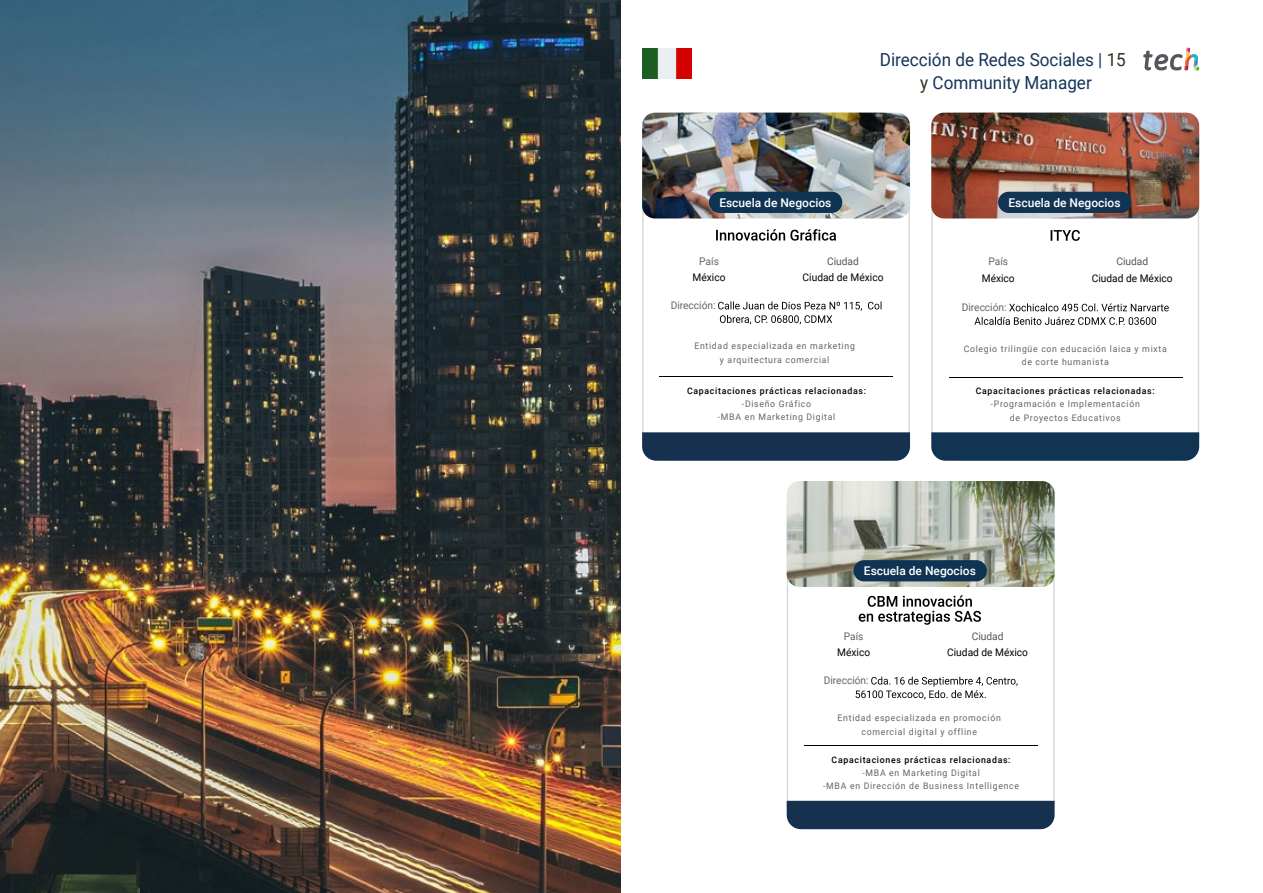
<style>
.page{position:relative;width:1263px;height:893px;background:#fff}
.page>*{position:absolute;margin:0;border:0;box-sizing:border-box;transform-origin:0 0}
.t1{font:18px/22.5px "Roboto";color:#153559;text-align:center;scale:.95 1}
.t2{font:500 12px "Roboto";color:#fff}
.t3{font:10.5px "Roboto";color:#000}
.t4{font:10.5px "Roboto";color:#61646a}
.t5{font:10.5px "Roboto";color:#52555b}
.t6{font:9px/13.5px "Roboto";letter-spacing:.08em;color:#61646a;text-align:center}
.t7{font:500 9px "Roboto";letter-spacing:.08em;color:#000}
.s1{color:#312e20}
</style>
<div class="page">
<img style="left:642px;top:49px;width:49px;height:30px">
<svg style="left:1143px;top:48px;width:56px;height:23px"></svg>
<img style="left:0;top:0;width:621px;height:893px">
<svg style="left:642px;top:112px;width:269px;height:325px"></svg>
<img style="left:642px;top:113px;width:268px;height:105px">
<div style="left:709px;top:192px;width:133px;height:21px;background:#0f3352;border-radius:11px"></div>
<hr style="left:659px;top:376px;width:234px;height:1px;background:#000">
<svg style="left:716px;top:229px;width:120px;height:12px"></svg>
<svg style="left:718px;top:301px;width:163px;height:23px"></svg>
<svg style="left:642px;top:432px;width:268px;height:29px;background:#1d3754"></svg>
<svg style="left:931px;top:112px;width:269px;height:337px"></svg>
<img style="left:931px;top:113px;width:268px;height:105px">
<div style="left:998px;top:192px;width:133px;height:21px;background:#113452;border-radius:11px"></div>
<svg style="left:931px;top:432px;width:268px;height:29px;background:#183a57"></svg>
<hr style="left:949px;top:377px;width:233px;height:1px;background:#000">
<svg style="left:1050px;top:230px;width:30px;height:11px"></svg>
<svg style="left:1009px;top:303px;width:160px;height:8px"></svg>
<svg style="left:974px;top:317px;width:182px;height:8px"></svg>
<svg style="left:786px;top:490px;width:269px;height:340px"></svg>
<img style="left:787px;top:481px;width:267px;height:106px">
<div style="left:853px;top:560px;width:134px;height:21px;background:#0f3352;border-radius:11px"></div>
<hr style="left:804px;top:745px;width:233px;height:1px;background:#000">
<svg style="left:859px;top:595px;width:122px;height:30px"></svg>
<svg style="left:855px;top:677px;width:162px;height:22px"></svg>
<div style="left:787px;top:801px;width:267px;height:28px;background:#16314f"></div>
<h2 class="t2" style="left:719px;top:194px;width:114px">Escuela de Negocios</h2>
<h1 class="t1" style="left:880px;top:48px;width:260px">Dirección de Redes Sociales | <span class="s1">15 y</span> Community Manager</h1>
<h2 class="t2" style="left:1008px;top:194px;width:114px">Escuela de Negocios</h2>
<p class="t4" style="left:699px;top:254px;width:21px">País</p>
<p class="t3" style="left:693px;top:270px;width:34px">México</p>
<p class="t5" style="left:827px;top:254px;width:33px">Ciudad</p>
<p class="t3" style="left:803px;top:270px;width:82px">Ciudad de México</p>
<p class="t4" style="left:988px;top:254px;width:21px">País</p>
<p class="t3" style="left:982px;top:270px;width:34px">México</p>
<p class="t5" style="left:1116px;top:254px;width:33px">Ciudad</p>
<p class="t3" style="left:1092px;top:270px;width:82px">Ciudad de México</p>
<p class="t4" style="left:671px;top:298px;width:46px">Dirección:</p>
<p class="t6" style="left:694px;top:339px;width:162px">Entidad especializada en marketing y arquitectura comercial</p>
<p class="t7" style="left:687px;top:384px;width:180px">Capacitaciones prácticas relacionadas:</p>
<p class="t6" style="left:718px;top:397px;width:119px">-Diseño Gráfico<br>-MBA en Marketing Digital</p>
<p class="t4" style="left:962px;top:300px;width:46px">Dirección:</p>
<p class="t6" style="left:964px;top:341px;width:205px">Colegio trilingüe con educación laica y mixta de corte humanista</p>
<p class="t7" style="left:976px;top:385px;width:180px">Capacitaciones prácticas relacionadas:</p>
<p class="t6" style="left:991px;top:397px;width:151px">-Programación e Implementación de Proyectos Educativos</p>
<h2 class="t2" style="left:864px;top:563px;width:114px">Escuela de Negocios</h2>
<p class="t4" style="left:844px;top:629px;width:21px">País</p>
<p class="t3" style="left:837px;top:645px;width:34px">México</p>
<p class="t5" style="left:972px;top:629px;width:33px">Ciudad</p>
<p class="t3" style="left:947px;top:645px;width:82px">Ciudad de México</p>
<p class="t4" style="left:824px;top:673px;width:46px">Dirección:</p>
<p class="t6" style="left:837px;top:711px;width:165px">Entidad especializada en promoción comercial digital y offline</p>
<p class="t7" style="left:832px;top:753px;width:180px">Capacitaciones prácticas relacionadas:</p>
<p class="t6" style="left:823px;top:766px;width:197px">-MBA en Marketing Digital<br>-MBA en Dirección de Business Intelligence</p>
</div>
